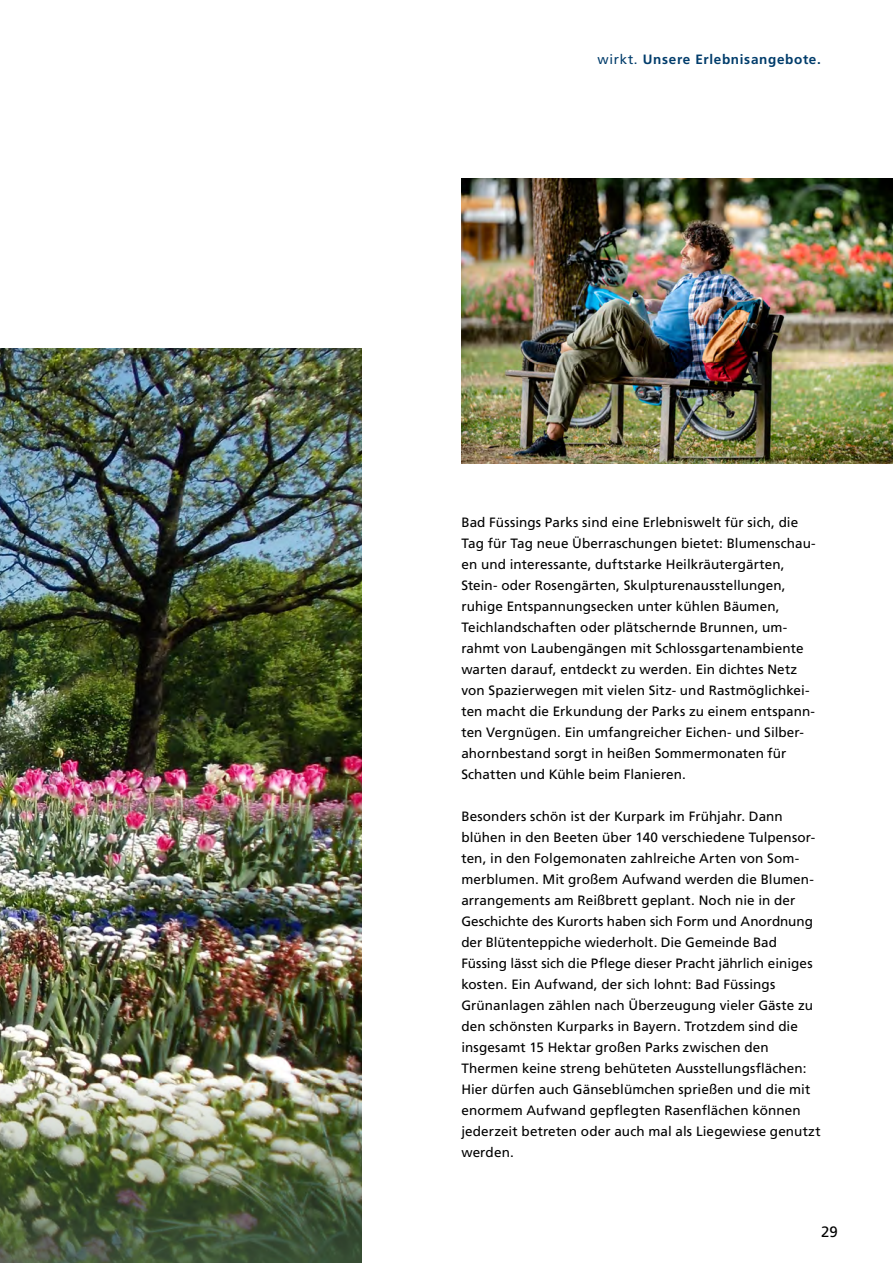
<style>
.page{position:relative;width:893px;height:1263px;background:#fff}
.page>*{position:absolute;margin:0;border:0;box-sizing:border-box;transform-origin:0 0}
.t1{font:15px "Frutiger LT Com";color:#000}
.t2{font:13.5px/21px "Frutiger LT Com";letter-spacing:.005em;color:#000}
.t3{font:700 13.5px "Frutiger";letter-spacing:.05em;color:#003c6b}
.s1{font-weight:400}
</style>
<div class="page">
<img style="left:461px;top:179px;width:432px;height:284px">
<img style="left:0;top:349px;width:361px;height:731px">
<img style="left:0;top:1080px;width:361px;height:183px">
<p class="t3" style="left:598px;top:52px;width:225px"><span class="s1">wirkt.</span> Unsere Erlebnisangebote.</p>
<p class="t2" style="left:461px;top:511px;width:356px">Bad Füssings Parks sind eine Erlebniswelt für sich, die Tag für Tag neue Überraschungen bietet: Blumenschau&shy;en und interessante, duftstarke Heilkräutergärten, Stein- oder Rosengärten, Skulpturenausstellungen, ruhige Entspannungsecken unter kühlen Bäumen, Teichlandschaften oder plätschernde Brunnen, um&shy;rahmt von Laubengängen mit Schlossgartenambiente warten darauf, entdeckt zu werden. Ein dichtes Netz von Spazierwegen mit vielen Sitz- und Rastmöglichkei&shy;ten macht die Erkundung der Parks zu einem entspann&shy;ten Vergnügen. Ein umfangreicher Eichen- und Silber&shy;ahornbestand sorgt in heißen Sommermonaten für Schatten und Kühle beim Flanieren.</p>
<p class="t2" style="left:461px;top:805px;width:361px">Besonders schön ist der Kurpark im Frühjahr. Dann blühen in den Beeten über 140 verschiedene Tulpensor&shy;ten, in den Folgemonaten zahlreiche Arten von Som&shy;merblumen. Mit großem Aufwand werden die Blumen&shy;arrangements am Reißbrett geplant. Noch nie in der Geschichte des Kurorts haben sich Form und Anordnung der Blütenteppiche wiederholt. Die Gemeinde Bad Füssing lässt sich die Pflege dieser Pracht jährlich einiges kosten. Ein Aufwand, der sich lohnt: Bad Füssings Grünanlagen zählen nach Überzeugung vieler Gäste zu den schönsten Kurparks in Bayern. Trotzdem sind die insgesamt 15 Hektar großen Parks zwischen den Thermen keine streng behüteten Ausstellungsflächen:<br>Hier dürfen auch Gänseblümchen sprießen und die mit enormem Aufwand gepflegten Rasenflächen können jederzeit betreten oder auch mal als Liegewiese genutzt werden.</p>
<p class="t1" style="left:821px;top:1223px;width:18px">29</p>
</div>
